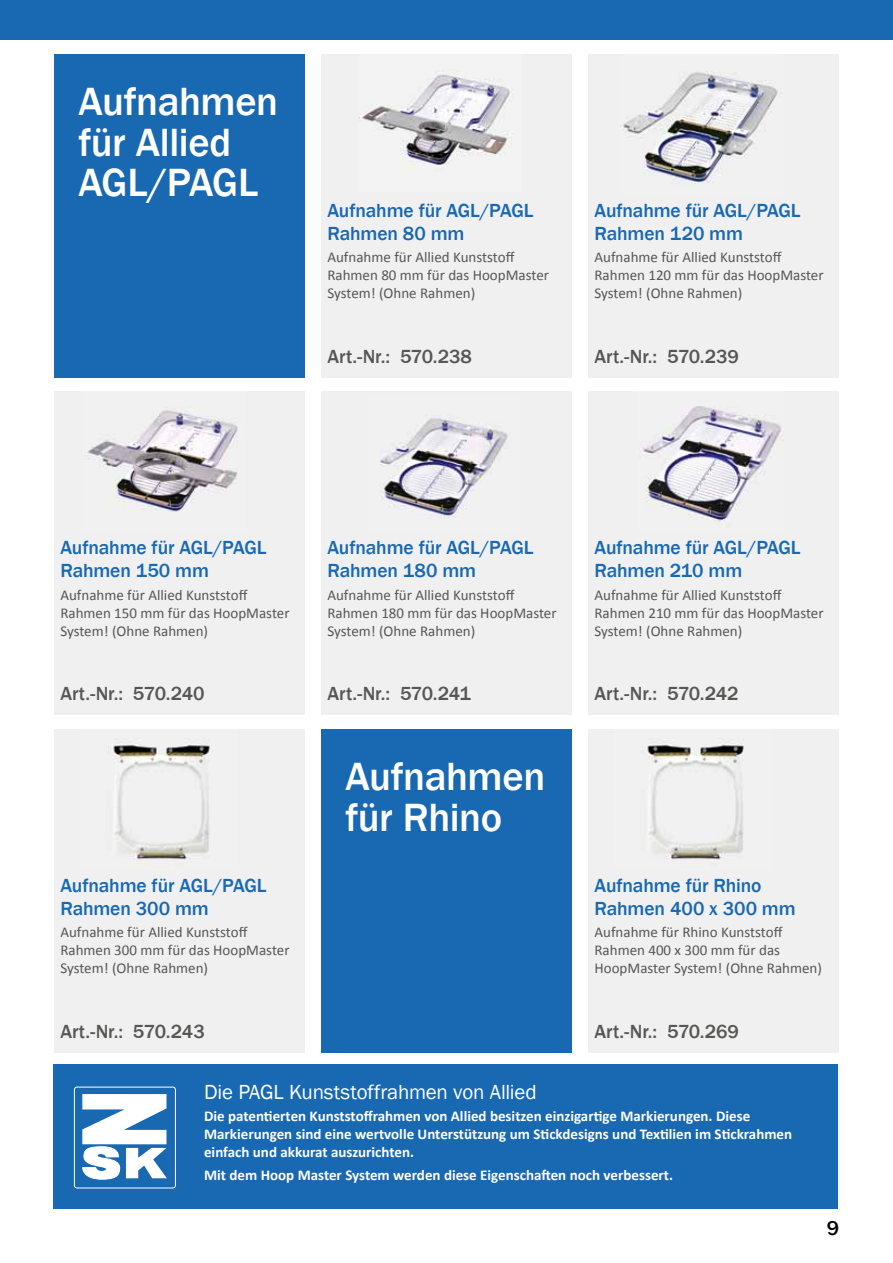
<style>
.page{position:relative;width:893px;height:1263px;background:#fff}
.page>*{position:absolute;margin:0;border:0;box-sizing:border-box;transform-origin:0 0}
.t1{font:500 40.5px/40.5px "Franklin Gothic";letter-spacing:-.01em;color:#fff}
.t2{font:21px "Franklin Gothic";letter-spacing:-.01em;color:#fff}
.t3{font:500 21px "Franklin Gothic";color:#000}
.t4{font:500 19.5px/23.4px "Franklin Gothic";letter-spacing:-.01em;color:#1868b2}
.t5{font:500 19.5px "Franklin Gothic";letter-spacing:-.005em;color:#565655}
.t6{font:500 19.5px "Franklin Gothic";letter-spacing:-.025em;color:#565655}
.t7{font:15px/18px "Calibri";color:#565655}
.t8{font:700 15px/18px "Calibri";color:#fff}
</style>
<div class="page">
<div style="left:53px;top:1064px;width:785px;height:145px;background:#1868b2"></div>
<div style="left:0;top:0;width:893px;height:39px;background:#1868b2"></div>
<div style="left:74px;top:1086px;width:102px;height:102px;border:1px solid #fff;border-radius:3px"></div>
<svg style="left:82px;top:1094px;width:85px;height:85px"></svg>
<div style="left:588px;top:729px;width:251px;height:323px;background:#f0f0f0"></div>
<img style="left:647px;top:745px;width:97px;height:118px">
<div style="left:321px;top:729px;width:251px;height:323px;background:#1868b2"></div>
<div style="left:54px;top:729px;width:251px;height:323px;background:#f0f0f0"></div>
<img style="left:113px;top:745px;width:97px;height:118px">
<div style="left:588px;top:392px;width:251px;height:323px;background:#f0f0f0"></div>
<img style="left:643px;top:406px;width:140px;height:121px">
<div style="left:321px;top:392px;width:251px;height:323px;background:#f0f0f0"></div>
<img style="left:380px;top:415px;width:128px;height:103px">
<div style="left:54px;top:392px;width:251px;height:323px;background:#f0f0f0"></div>
<img style="left:88px;top:410px;width:150px;height:102px">
<div style="left:588px;top:54px;width:251px;height:323px;background:#f0f0f0"></div>
<img style="left:623px;top:71px;width:155px;height:113px">
<div style="left:54px;top:54px;width:251px;height:323px;background:#1868b2"></div>
<div style="left:321px;top:54px;width:251px;height:323px;background:#f0f0f0"></div>
<img style="left:360px;top:74px;width:151px;height:97px">
<h1 class="t1" style="left:78px;top:82px;width:201px">Aufnahmen für Allied<br>AGL/PAGL</h1>
<h3 class="t4" style="left:327px;top:198px;width:208px">Aufnahme für AGL/PAGL<br>Rahmen 80 mm</h3>
<p class="t7" style="left:327px;top:248px;width:223px">Aufnahme für Allied Kunststoff<br>Rahmen 80 mm für das HoopMaster<br>System! (Ohne Rahmen)</p>
<h3 class="t5" style="left:327px;top:344px;width:146px">Art.-Nr.: 570.238</h3>
<h3 class="t4" style="left:594px;top:198px;width:208px">Aufnahme für AGL/PAGL<br>Rahmen 120 mm</h3>
<p class="t7" style="left:594px;top:248px;width:231px">Aufnahme für Allied Kunststoff<br>Rahmen 120 mm für das HoopMaster<br>System! (Ohne Rahmen)</p>
<h3 class="t5" style="left:594px;top:344px;width:146px">Art.-Nr.: 570.239</h3>
<h3 class="t4" style="left:60px;top:536px;width:208px">Aufnahme für AGL/PAGL<br>Rahmen 150 mm</h3>
<p class="t7" style="left:60px;top:586px;width:231px">Aufnahme für Allied Kunststoff<br>Rahmen 150 mm für das HoopMaster<br>System! (Ohne Rahmen)</p>
<h3 class="t5" style="left:60px;top:682px;width:146px">Art.-Nr.: 570.240</h3>
<h3 class="t4" style="left:60px;top:873px;width:208px">Aufnahme für AGL/PAGL<br>Rahmen 300 mm</h3>
<p class="t7" style="left:60px;top:923px;width:231px">Aufnahme für Allied Kunststoff<br>Rahmen 300 mm für das HoopMaster<br>System! (Ohne Rahmen)</p>
<h3 class="t5" style="left:60px;top:1019px;width:146px">Art.-Nr.: 570.243</h3>
<h3 class="t4" style="left:327px;top:536px;width:208px">Aufnahme für AGL/PAGL<br>Rahmen 180 mm</h3>
<p class="t7" style="left:327px;top:586px;width:231px">Aufnahme für Allied Kunststoff<br>Rahmen 180 mm für das HoopMaster<br>System! (Ohne Rahmen)</p>
<h3 class="t6" style="left:327px;top:682px;width:145px">Art.-Nr.: 570.241</h3>
<h1 class="t1" style="left:345px;top:757px;width:201px">Aufnahmen für Rhino</h1>
<h3 class="t4" style="left:594px;top:536px;width:208px">Aufnahme für AGL/PAGL<br>Rahmen 210 mm</h3>
<p class="t7" style="left:594px;top:586px;width:231px">Aufnahme für Allied Kunststoff<br>Rahmen 210 mm für das HoopMaster<br>System! (Ohne Rahmen)</p>
<h3 class="t5" style="left:594px;top:682px;width:146px">Art.-Nr.: 570.242</h3>
<h3 class="t4" style="left:594px;top:873px;width:203px">Aufnahme für Rhino<br>Rahmen 400 x 300 mm</h3>
<p class="t7" style="left:594px;top:923px;width:229px">Aufnahme für Rhino Kunststoff<br>Rahmen 400 x 300 mm für das<br>HoopMaster System! (Ohne Rahmen)</p>
<h3 class="t5" style="left:594px;top:1019px;width:146px">Art.-Nr.: 570.269</h3>
<h2 class="t2" style="left:204px;top:1079px;width:334px">Die PAGL Kunststoffrahmen von Allied</h2>
<p class="t8" style="left:204px;top:1107px;width:590px">Die patentierten Kunststoffrahmen von Allied besitzen einzigartige Markierungen. Diese<br>Markierungen sind eine wertvolle Unterstützung um Stickdesigns und Textilien im Stickrahmen einfach und akkurat auszurichten.</p>
<p class="t8" style="left:204px;top:1165px;width:470px">Mit dem Hoop Master System werden diese Eigenschaften noch verbessert.</p>
<h2 class="t3" style="left:827px;top:1215px;width:14px">9</h2>
</div>
